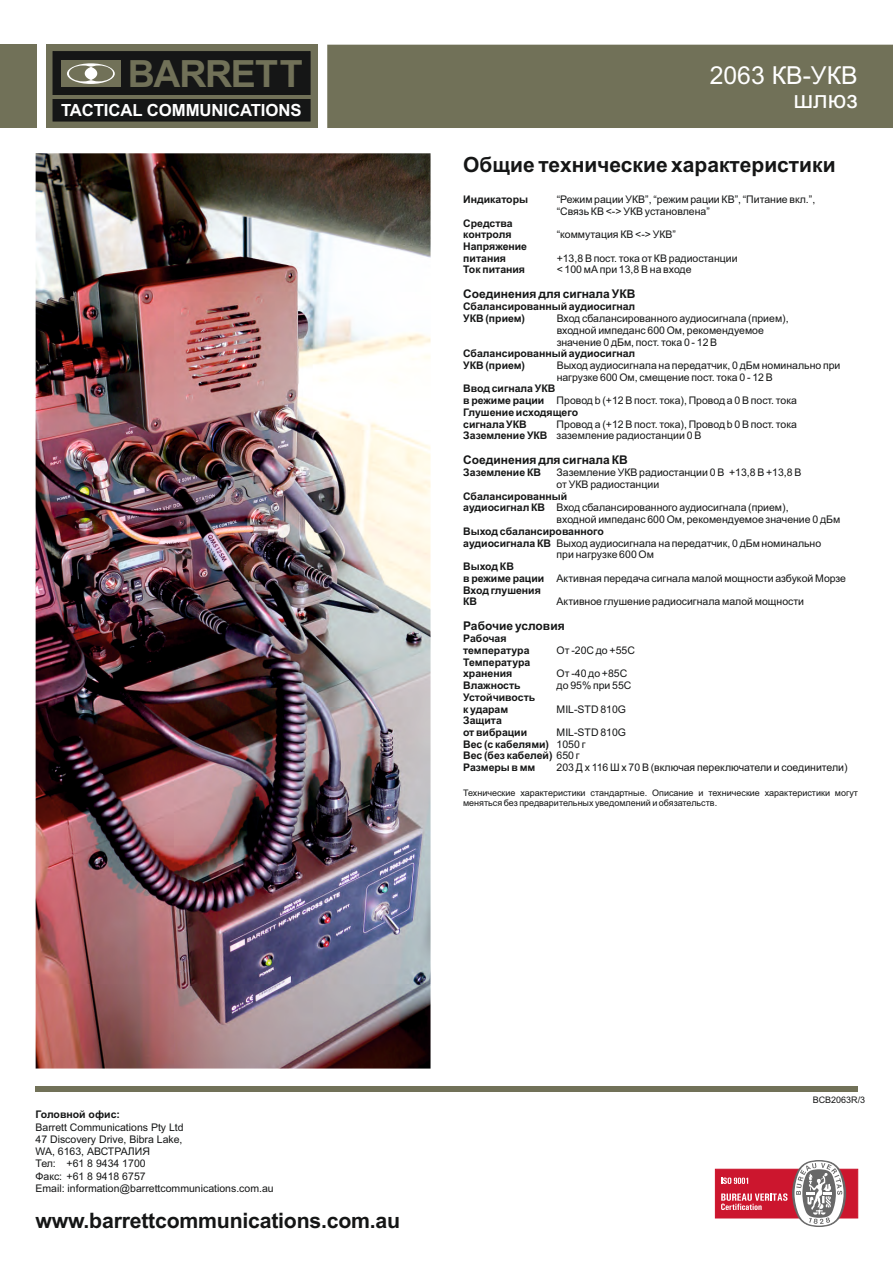
<style>
.page{position:relative;width:893px;height:1263px;background:#fff}
.page>*{position:absolute;margin:0;border:0;box-sizing:border-box;transform-origin:0 0}
.t1{font:700 37.5px "Arial";letter-spacing:-.035em;color:#717158}
.t2{font:24.75px/23.7px "Arial";color:#fff;text-align:right}
.t3{font:700 21.3px "Arial";letter-spacing:-.01em;color:#151616}
.t4{font:700 21px "Arial";color:#151616}
.t5{font:700 16.8px "Arial";letter-spacing:-.005em;color:#fff}
.t6{font:700 12px "Arial";color:#151616}
.t7{font:10.5px/11.7px "Arial";color:#151616}
.t8{font:700 10.5px/11.7px "Arial";color:#151616}
.t9{font:9px/10.1px "Arial";color:#151616}
.s1{font-weight:400}
.s2{font-weight:700}
.s3{font-style:inherit}
</style>
<div class="page">
<div style="left:327px;top:45px;width:566px;height:83px;background:#717158"></div>
<div style="left:46px;top:45px;width:271px;height:83px;background:#717158"></div>
<div style="left:53px;top:51px;width:257px;height:70px;background:#151616"></div>
<div style="left:61px;top:60px;width:59px;height:27px;background:#717158"></div>
<svg style="left:67px;top:63px;width:48px;height:21px"></svg>
<svg style="left:69px;top:66px;width:44px;height:15px"></svg>
<hr style="left:50px;top:96px;width:265px;height:3px;background:#717158">
<div style="left:0;top:45px;width:36px;height:83px;background:#717158"></div>
<div style="left:715px;top:1169px;width:143px;height:49px;background:#cc162e;border:1px solid #cc162e"></div>
<svg style="left:721px;top:1160px;width:126px;height:67px"></svg>
<div style="left:36px;top:1086px;width:822px;height:6px;background:#717158"></div>
<img style="left:36px;top:153px;width:395px;height:915px">
<h1 class="t1" style="left:128px;top:60px;width:176px">BARRETT</h1>
<h3 class="t5" style="left:61px;top:104px;width:242px">TACTICAL COMMUNICATIONS</h3>
<h2 class="t2" style="left:710px;top:66px;width:149px">2063 КВ-УКВ шлюз</h2>
<h3 class="t4" style="left:463px;top:157px;width:374px">Общие технические характеристики</h3>
<p class="t8" style="left:463px;top:194px;width:66px">Индикаторы</p>
<p class="t7" style="left:557px;top:194px;width:260px">“Режим рации УКВ”, “режим рации КВ”, “Питание вкл.”, “Связь КВ &lt;-&gt; УКВ установлена”</p>
<p class="t8" style="left:463px;top:218px;width:51px">Средства контроля</p>
<p class="t7" style="left:557px;top:230px;width:121px">“коммутация КВ &lt;-&gt; УКВ”</p>
<p class="t8" style="left:463px;top:241px;width:65px">Напряжение питания</p>
<p class="t7" style="left:557px;top:253px;width:182px">+13,8 В пост. тока от КВ радиостанции</p>
<p class="t8" style="left:463px;top:265px;width:63px">Ток питания</p>
<p class="t7" style="left:557px;top:265px;width:136px">&lt; 100 мА при 13,8 В на входе</p>
<p class="t6" style="left:463px;top:289px;width:174px">Соединения для сигнала УКВ</p>
<p class="t8" style="left:463px;top:302px;width:174px">Сбалансированный аудиосигнал<br>УКВ (прием)</p>
<p class="t7" style="left:557px;top:313px;width:233px">Вход сбалансированного аудиосигнала (прием), входной импеданс 600 Ом, рекомендуемое значение 0 дБм, пост. тока 0 - 12 В</p>
<p class="t8" style="left:463px;top:349px;width:174px">Сбалансированный аудиосигнал<br>УКВ (прием)</p>
<p class="t7" style="left:557px;top:360px;width:285px">Выход аудиосигнала на передатчик, 0 дБм номинально при нагрузке 600 Ом, смещение пост. тока 0 - 12 В</p>
<p class="t8" style="left:463px;top:384px;width:335px">Ввод сигнала УКВ<br>в режиме рации <span class="s1">Провод b (+12 В пост. тока), Провод а 0 В пост. тока<br></span>Глушение исходящего<br>сигнала УКВ</p>
<p class="t7" style="left:463px;top:419px;width:335px;text-indent:93px">Провод a (+12 В пост. тока), Провод b 0 В пост. тока<br><span class="s2">Заземление УКВ</span> заземление радиостанции 0 В</p>
<p class="t6" style="left:463px;top:455px;width:166px">Соединения для сигнала КВ</p>
<p class="t8" style="left:463px;top:468px;width:79px">Заземление КВ</p>
<p class="t7" style="left:557px;top:468px;width:246px">Заземление УКВ радиостанции 0 В +13,8 В +13,8 В от УКВ радиостанции</p>
<p class="t8" style="left:463px;top:491px;width:106px">Сбалансированный</p>
<p class="t7" style="left:463px;top:503px;width:327px"><span class="s2">аудиосигнал КВ</span> Вход сбалансированного аудиосигнала (прием),</p>
<p class="t7" style="left:557px;top:515px;width:285px">входной импеданс 600 Ом, рекомендуемое значение 0 дБм</p>
<p class="t8" style="left:463px;top:526px;width:142px">Выход сбалансированного</p>
<p class="t7" style="left:463px;top:538px;width:360px"><span class="s2">аудиосигнала КВ</span> Выход аудиосигнала на передатчик, 0 дБм номинально</p>
<p class="t7" style="left:557px;top:550px;width:99px">при нагрузке 600 Ом</p>
<p class="t7" style="left:463px;top:561px;width:384px"><span class="s2">Выход КВ<br>в режиме рации</span> Активная передача сигнала малой мощности азбукой Морзе<br><span class="s2">Вход глушения<br>КВ</span></p>
<p class="t7" style="left:557px;top:597px;width:249px">Активное глушение радиосигнала малой мощности</p>
<p class="t6" style="left:463px;top:621px;width:103px">Рабочие условия</p>
<p class="t8" style="left:463px;top:633px;width:68px">Рабочая температура</p>
<p class="t7" style="left:557px;top:645px;width:80px">От -20C до +55C</p>
<p class="t8" style="left:463px;top:657px;width:69px">Температура хранения</p>
<p class="t7" style="left:557px;top:669px;width:72px">От -40 до +85C</p>
<p class="t8" style="left:463px;top:680px;width:59px">Влажность</p>
<p class="t7" style="left:557px;top:680px;width:76px">до 95% при 55C</p>
<p class="t8" style="left:463px;top:692px;width:74px">Устойчивость к ударам</p>
<p class="t7" style="left:557px;top:704px;width:71px">MIL-STD 810G</p>
<p class="t8" style="left:463px;top:716px;width:66px">Защита<br>от вибрации</p>
<p class="t8" style="left:463px;top:727px;width:164px;text-indent:93px"><span class="s1">MIL-STD 810G<br></span>Вес (с кабелями) <span class="s1">1050 г<br></span>Вес (без кабелей) <span class="s1">650 г<br></span>Размеры в мм</p>
<p class="t7" style="left:557px;top:763px;width:292px">203 Д x 116 Ш x 70 В (включая переключатели и соединители)</p>
<p class="t9" style="left:463px;top:788px;width:396px">Технические характеристики стандартные. Описание и технические характеристики могут меняться без предварительных уведомлений и обязательств.</p>
<p class="t8" style="left:36px;top:1110px;width:86px">Головной офис:</p>
<p class="t7" style="left:36px;top:1122px;width:240px;line-height:12.3px">Barrett Communications Pty Ltd<br>47 Discovery Drive, Bibra Lake,<br>WA, 6163, АВСТРАЛИЯ<br>Тел: +61 8 9434 1700<br>Факс: +61 8 9418 6757<br>Email: information@barrettcommunications.com.au</p>
<h3 class="t3" style="left:35px;top:1212px;width:366px">www.barrettcommunications.com.au</h3>
<p class="t9" style="left:813px;top:1096px;width:54px">BCB2063<span class="s3">R</span>/3</p>
</div>
